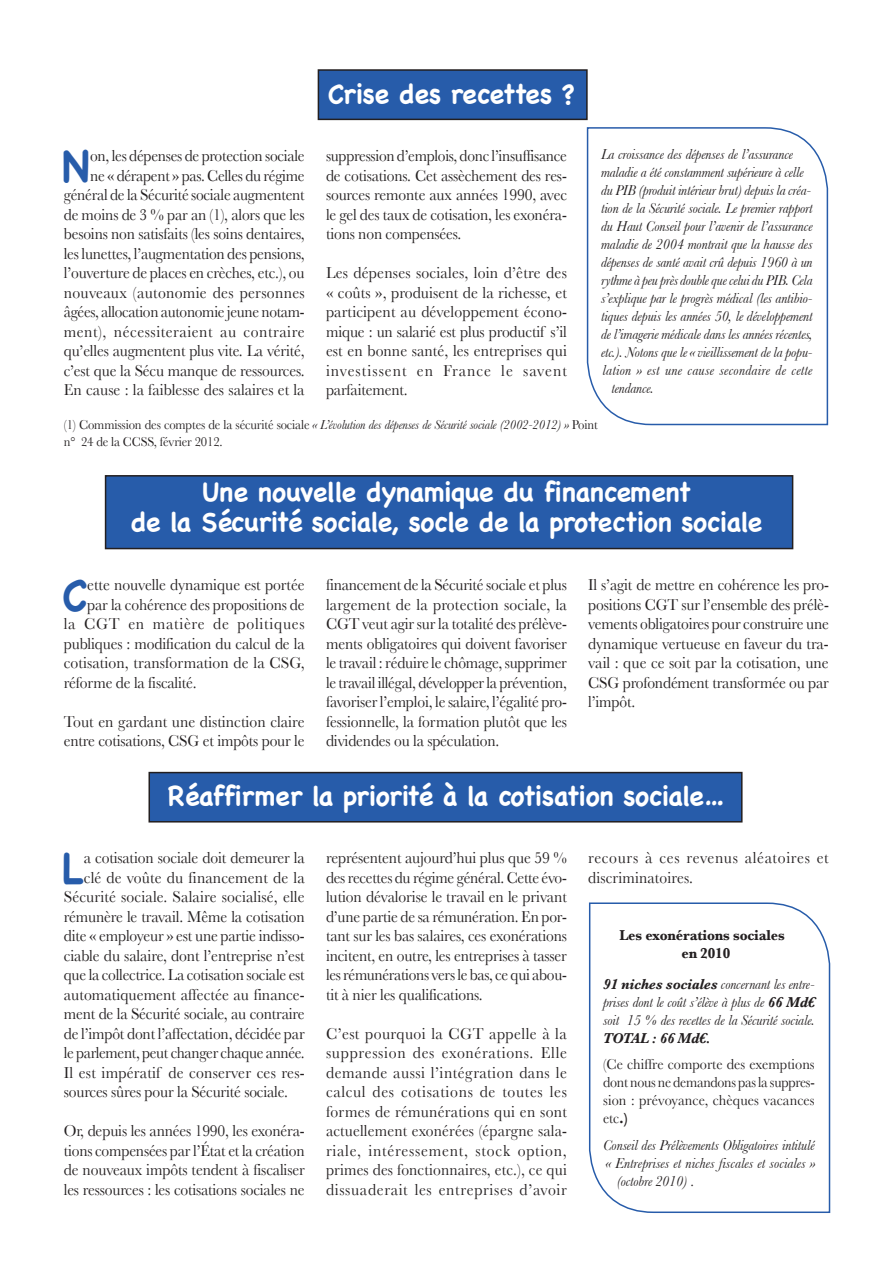
<style>
.page{position:relative;width:893px;height:1263px;background:#fff}
.page>*{position:absolute;margin:0;border:0;box-sizing:border-box;transform-origin:0 0}
.texte{font:700 44.1px "Chalkboard";color:#275caa;scale:.94 1}
.titre_fiche{font:700 27px/30px "Chalkboard";letter-spacing:-.015em;color:#fff;text-align:center}
.texte-2{font:16.5px/19.5px "Baskerville";letter-spacing:-.01em;color:#231f20;text-align:justify;scale:.94 1}
.texte-3{font:16.5px/19.5px "Baskerville";letter-spacing:-.01em;color:#231f20;text-align:justify;scale:.95 1}
.texte-4{font:16.5px/19.5px "Baskerville";letter-spacing:-.01em;color:#231f20;text-align:justify;scale:.93 1}
.texte-5{font:16.5px "Baskerville";letter-spacing:.01em;color:#231f20;scale:.95 1}
.texte-6{font:16.5px/19.5px "Baskerville";letter-spacing:.03em;color:#231f20;scale:.95 1}
.texte-7{font:16.5px "Baskerville";letter-spacing:.015em;color:#231f20;scale:.95 1}
.texte-8{font:16.5px "Baskerville";letter-spacing:.045em;color:#231f20;scale:.95 1}
.texte-9{font:italic 15px/18px "Baskerville";letter-spacing:-.01em;color:#231f20;text-align:justify;scale:.94 1}
.texte-10{font:15px/18px "Baskerville";color:#231f20;text-align:justify;scale:.95 1}
.texte-11{font:italic 15px "Baskerville";letter-spacing:-.01em;color:#231f20;scale:.95 1}
.texte-12{font:italic 15px "Baskerville";letter-spacing:.02em;color:#231f20;scale:.95 1}
.texte-13{font:700 15px/18px "Baskerville";letter-spacing:-.01em;color:#231f20;text-align:center;scale:.94 1}
.texte-14{font:13.5px/16.5px "Baskerville";letter-spacing:-.01em;color:#231f20;scale:.94 1}
.s1{font-style:italic}
.s2{font-weight:700}
.s3{font-style:normal}
</style>
<div class="page">
<div style="left:149px;top:772px;width:593px;height:50px;background:#275caa"></div>
<div style="left:148px;top:772px;width:594px;height:50px;border:2px solid #231f20"></div>
<div style="left:106px;top:476px;width:687px;height:72px;background:#275caa"></div>
<div style="left:105px;top:475px;width:688px;height:74px;border:2px solid #231f20"></div>
<div style="left:318px;top:70px;width:269px;height:49px;background:#275caa"></div>
<div style="left:318px;top:69px;width:270px;height:51px;border:2px solid #231f20"></div>
<svg style="left:586px;top:127px;width:243px;height:299px"></svg>
<svg style="left:588px;top:902px;width:243px;height:311px"></svg>
<p class="titre_fiche" style="left:328px;top:78px;width:249px">Crise des recettes ?</p>
<p class="texte-9" style="left:601px;top:145px;width:206px">La croissance des dépenses de l’assurance</p>
<p class="texte-9" style="left:601px;top:163px;width:217px">maladie a été constamment supérieure à celle</p>
<p class="texte-9" style="left:601px;top:181px;width:225px">du PIB (produit intérieur brut) depuis la créa-</p>
<p class="texte-9" style="left:601px;top:199px;width:226px">tion de la Sécurité sociale. Le premier rapport</p>
<p class="texte-9" style="left:601px;top:217px;width:227px">du Haut Conseil pour l’avenir de l’assurance</p>
<p class="texte-9" style="left:601px;top:235px;width:227px">maladie de 2004 montrait que la hausse des</p>
<p class="texte-9" style="left:601px;top:253px;width:226px">dépenses de santé avait crû depuis 1960 à un</p>
<p class="texte-9" style="left:601px;top:271px;width:227px">rythme à peu près double que celui du PIB. Cela</p>
<p class="texte-9" style="left:601px;top:289px;width:226px">s’explique par le progrès médical (les antibio-</p>
<p class="texte-9" style="left:601px;top:307px;width:227px">tiques depuis les années 50, le développement</p>
<p class="texte-9" style="left:601px;top:325px;width:226px">de l’imagerie médicale dans les années récentes,</p>
<p class="texte-9" style="left:601px;top:343px;width:226px">etc.). Notons que le « vieillissement de la popu-</p>
<p class="texte-12" style="left:603px;top:362px;width:223px">lation » est une cause secondaire de cette</p>
<p class="texte-9" style="left:612px;top:379px;width:46px">tendance.</p>
<p class="texte" style="left:62px;top:140px;width:31px">N</p>
<p class="texte-2" style="left:64px;top:146px;width:258px;text-align:right">on, les dépenses de protection sociale<br>ne « dérapent » pas. Celles du régime général de la Sécurité sociale augmentent de moins de 3 % par an (1), alors que les besoins non satisfaits (les soins dentaires, les lunettes, l’augmentation des pensions, l’ouverture de places en crèches, etc.), ou nouveaux (autonomie des personnes âgées, allocation autonomie jeune notam&shy;ment), nécessiteraient au contraire qu’elles augmentent plus vite. La vérité, c’est que la Sécu manque de ressources.<br>En cause : la faiblesse des salaires et la</p>
<p class="texte-4" style="left:326px;top:146px;width:261px">suppression d’emplois, donc l’insuffisance de cotisations. Cet assèchement des res&shy;sources remonte aux années 1990, avec le gel des taux de cotisation, les exonéra&shy;tions non compensées.</p>
<p class="texte-3" style="left:326px;top:263px;width:255px">Les dépenses sociales, loin d’être des « coûts », produisent de la richesse, et participent au développement écono&shy;mique : un salarié est plus productif s’il est en bonne santé, les entreprises qui investissent en France le savent parfaitement.</p>
<p class="texte-14" style="left:64px;top:416px;width:570px">(1) Commission des comptes de la sécurité sociale <span class="s1">« L’évolution des dépenses de Sécurité sociale (2002-2012) »</span> Point n° 24 de la CCSS, février 2012.</p>
<p class="titre_fiche" style="left:130px;top:477px;width:633px">Une nouvelle dynamique du financement<br>de la Sécurité sociale, socle de la protection sociale</p>
<p class="texte-2" style="left:326px;top:575px;width:258px">financement de la Sécurité sociale et plus largement de la protection sociale, la CGT veut agir sur la totalité des prélève&shy;ments obligatoires qui doivent favoriser le travail : réduire le chômage, supprimer le travail illégal, développer la prévention, favoriser l’emploi, le salaire, l’égalité pro&shy;fessionnelle, la formation plutôt que les dividendes ou la spéculation.</p>
<p class="texte-2" style="left:588px;top:575px;width:257px">Il s’agit de mettre en cohérence les pro&shy;positions CGT sur l’ensemble des prélè&shy;vements obligatoires pour construire une dynamique vertueuse en faveur du tra&shy;vail : que ce soit par la cotisation, une CSG profondément transformée ou par l’impôt.</p>
<p class="titre_fiche" style="left:168px;top:780px;width:558px">Réaffirmer la priorité à la cotisation sociale…</p>
<p class="texte" style="left:62px;top:569px;width:28px">C</p>
<p class="texte-3" style="left:87px;top:575px;width:230px">ette nouvelle dynamique est portée</p>
<p class="texte-2" style="left:87px;top:595px;width:233px">par la cohérence des propositions de</p>
<p class="texte-8" style="left:64px;top:614px;width:255px">la CGT en matière de politiques</p>
<p class="texte-2" style="left:64px;top:634px;width:258px">publiques : modification du calcul de la</p>
<p class="texte-3" style="left:64px;top:653px;width:255px">cotisation, transformation de la CSG,</p>
<p class="texte-2" style="left:64px;top:673px;width:143px">réforme de la fiscalité.</p>
<p class="texte-3" style="left:64px;top:712px;width:255px">Tout en gardant une distinction claire entre cotisations, CSG et impôts pour le</p>
<p class="texte" style="left:62px;top:842px;width:25px">L</p>
<p class="texte-2" style="left:84px;top:848px;width:236px">a cotisation sociale doit demeurer la</p>
<p class="texte-5" style="left:84px;top:868px;width:234px">clé de voûte du financement de la</p>
<p class="texte-5" style="left:64px;top:887px;width:255px">Sécurité sociale. Salaire socialisé, elle</p>
<p class="texte-2" style="left:64px;top:907px;width:258px">rémunère le travail. Même la cotisation</p>
<p class="texte-2" style="left:64px;top:926px;width:258px">dite « employeur » est une partie indisso-</p>
<p class="texte-3" style="left:64px;top:946px;width:255px">ciable du salaire, dont l’entreprise n’est</p>
<p class="texte-2" style="left:64px;top:965px;width:258px">que la collectrice. La cotisation sociale est</p>
<p class="texte-3" style="left:64px;top:985px;width:255px">automatiquement affectée au finance-</p>
<p class="texte-2" style="left:64px;top:1004px;width:258px">ment de la Sécurité sociale, au contraire</p>
<p class="texte-2" style="left:64px;top:1024px;width:258px">de l’impôt dont l’affectation, décidée par</p>
<p class="texte-4" style="left:64px;top:1043px;width:261px">le parlement, peut changer chaque année.</p>
<p class="texte-7" style="left:64px;top:1063px;width:255px">Il est impératif de conserver ces res-</p>
<p class="texte-2" style="left:64px;top:1082px;width:240px">sources sûres pour la Sécurité sociale.</p>
<p class="texte-2" style="left:64px;top:1121px;width:258px">Or, depuis les années 1990, les exonéra&shy;tions compensées par l’État et la création de nouveaux impôts tendent à fiscaliser les ressources : les cotisations sociales ne</p>
<p class="texte-2" style="left:326px;top:848px;width:258px">représentent aujourd’hui plus que 59 % des recettes du régime général. Cette évo&shy;lution dévalorise le travail en le privant d’une partie de sa rémunération. En por&shy;tant sur les bas salaires, ces exonérations incitent, en outre, les entreprises à tasser les rémunérations vers le bas, ce qui abou&shy;tit à nier les qualifications.</p>
<p class="texte-3" style="left:326px;top:1024px;width:255px">C’est pourquoi la CGT appelle à la suppression des exonérations. Elle demande aussi l’intégration dans le calcul des cotisations de toutes les formes de rémunérations qui en sont actuellement exonérées (épargne sala&shy;riale, intéressement, stock option, primes des fonctionnaires, etc.), ce qui dissuaderait les entreprises d’avoir</p>
<p class="texte-6" style="left:588px;top:848px;width:255px">recours à ces revenus aléatoires et discriminatoires.</p>
<p class="texte-13" style="left:619px;top:926px;width:177px">Les exonérations sociales en 2010</p>
<p class="texte-9" style="left:603px;top:975px;width:227px"><span class="s2">91 niches sociales</span> concernant les entre&shy;prises dont le coût s’élève à plus de <span class="s2">66 Md€ </span>soit 15 % des recettes de la Sécurité sociale.<br><span class="s2">TOTAL : 66 Md€.</span></p>
<p class="texte-10" style="left:603px;top:1055px;width:224px">(Ce chiffre comporte des exemptions dont nous ne demandons pas la suppres&shy;sion : prévoyance, chèques vacances etc<span class="s2">.)</span></p>
<p class="texte-9" style="left:603px;top:1136px;width:227px">Conseil des Prélèvements Obligatoires intitulé</p>
<p class="texte-11" style="left:606px;top:1154px;width:221px">« Entreprises et niches fiscales et sociales »</p>
<p class="texte-9" style="left:617px;top:1172px;width:84px">(octobre 2010) <span class="s3">.</span></p>
</div>
